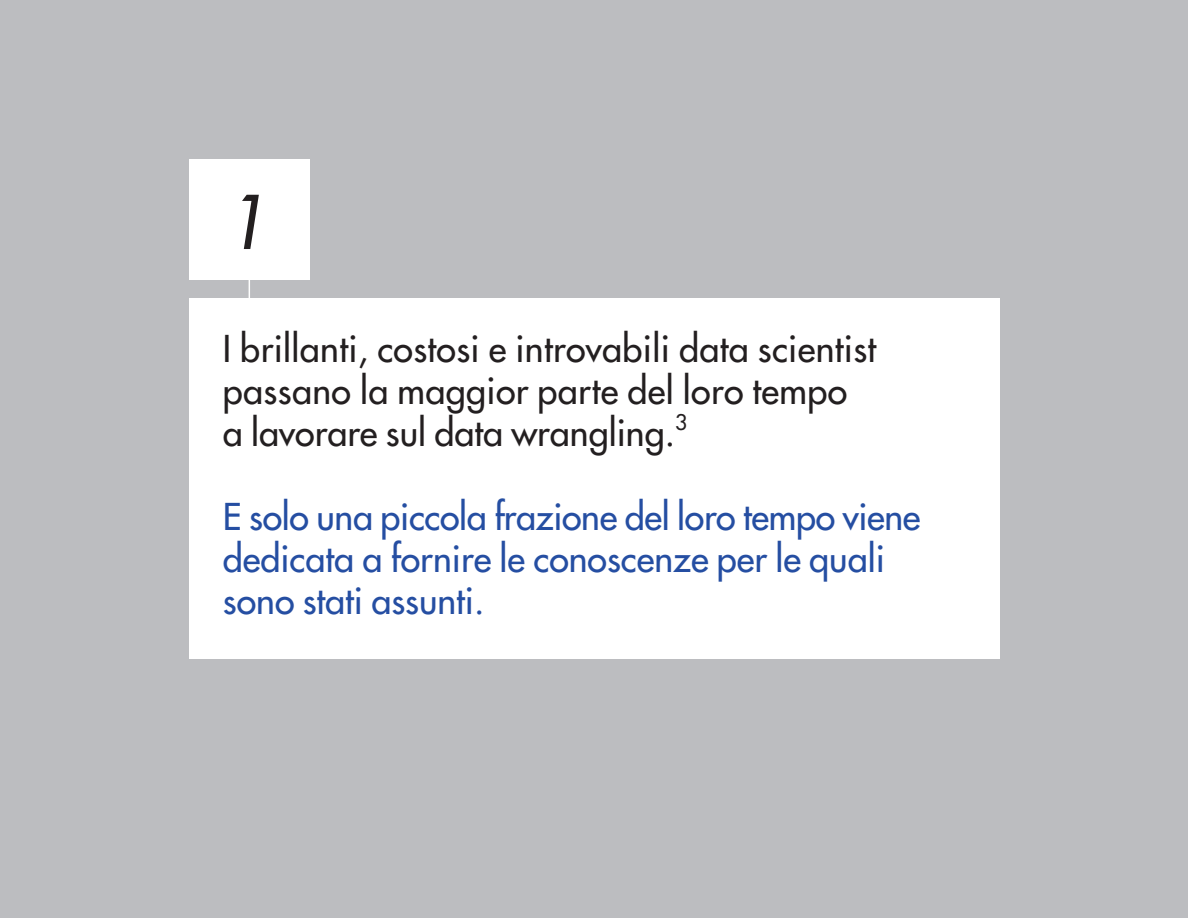
<style>
.page{position:relative;width:1188px;height:918px;background:#bcbdc0}
.page>*{position:absolute;margin:0;border:0;box-sizing:border-box;transform-origin:0 0}
.t1{font:italic 500 72px "Futura Std";color:#231f20}
.t2{font:500 36px/42px "Futura Std";letter-spacing:.01em;color:#231f20}
.t3{font:500 36px/42px "Futura Std";color:#254ea2}
</style>
<div class="page">
<div style="left:189px;top:298px;width:810px;height:361px;background:#fff"></div>
<div style="left:189px;top:159px;width:121px;height:121px;background:#fff"></div>
<svg style="left:249px;top:280px;width:1px;height:18px"></svg>
<h1 class="t1" style="left:226px;top:177px;width:43px">1</h1>
<p class="t2" style="left:223px;top:328px;width:655px">I brillanti, costosi e introvabili data scientist passano la maggior parte del loro tempo a lavorare sul data wrangling.<sup>3</sup></p>
<p class="t3" style="left:223px;top:496px;width:699px">E solo una piccola frazione del loro tempo viene dedicata a fornire le conoscenze per le quali sono stati assunti.</p>
</div>
